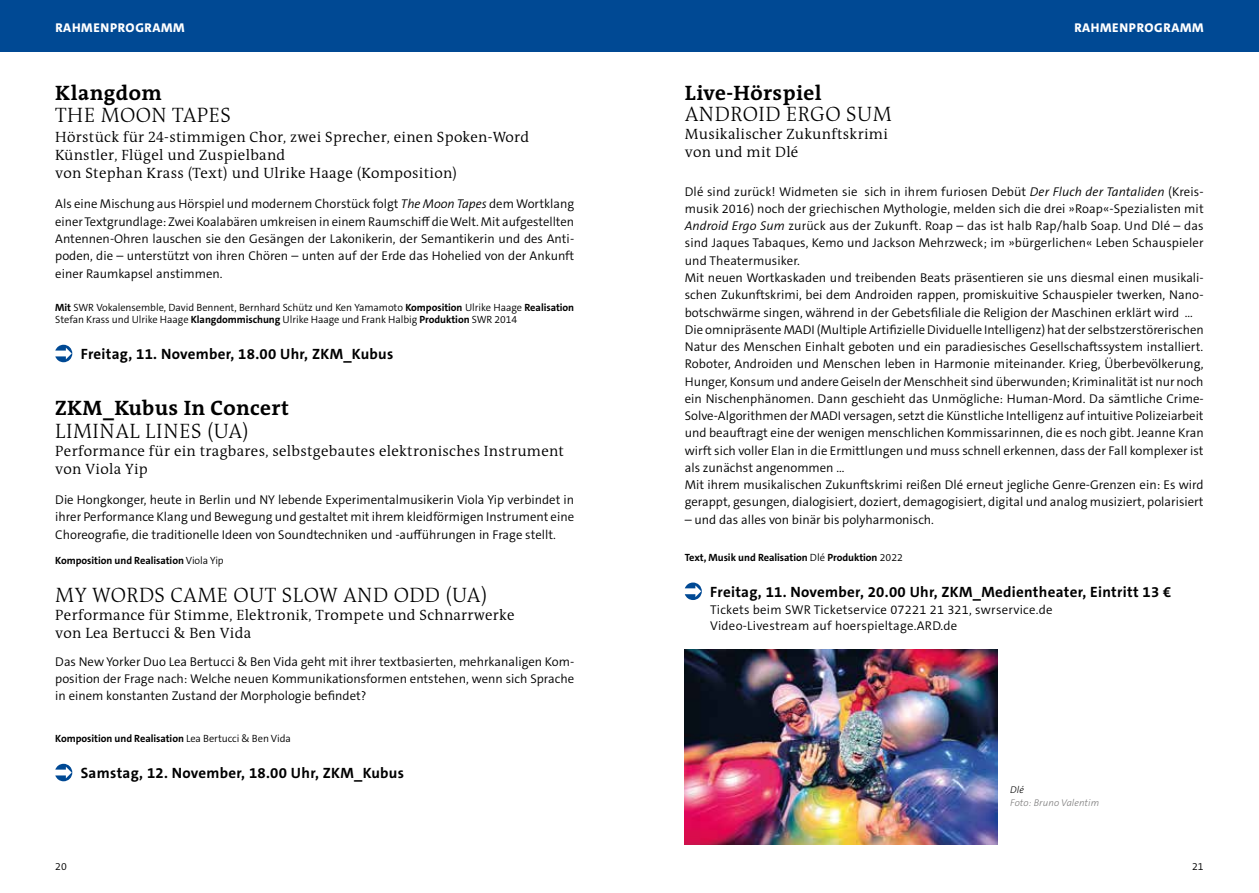
<style>
.page{position:relative;width:1259px;height:893px;background:#fff}
.page>*{position:absolute;margin:0;border:0;box-sizing:border-box;transform-origin:0 0}
.t1{font:300 21px "The Antiqua B3";letter-spacing:.02em;color:#000}
.t2{font:700 21px "The Antiqua B7";letter-spacing:.02em;color:#000}
.t3{font:300 15px/18px "The Antiqua B4";letter-spacing:.02em;color:#000}
.t4{font:700 15px "The Sans C5";letter-spacing:.02em;color:#000}
.t5{font:300 12.75px/17.2px "The Sans C5";color:#000;text-align:justify}
.t6{font:300 12.75px/16.5px "The Sans C5";letter-spacing:.02em;color:#000}
.t7{font:800 12.75px "The Sans C5";letter-spacing:.05em;color:#fff}
.t8{font:300 10.5px/12.8px "The Sans C5";letter-spacing:-.005em;color:#000}
.t9{font:700 10.5px "The Sans C5";letter-spacing:-.005em;color:#000}
.t10{font:italic 300 9.75px "The Sans C5";letter-spacing:.01em;color:#7c7b7b}
.t11{font:italic 300 9.75px "The Sans C5";color:#000}
.s1{font-family:"The Antiqua B4 c Semi Light Caps";font-weight:400}
.s2{font-style:italic}
.s3{font-weight:700}
.s4{font-weight:300}
</style>
<div class="page">
<div style="left:0;top:0;width:1259px;height:51px;background:#004994"></div>
<svg style="left:55px;top:345px;width:17px;height:17px"></svg>
<svg style="left:55px;top:764px;width:17px;height:17px"></svg>
<svg style="left:685px;top:582px;width:17px;height:18px"></svg>
<img style="left:685px;top:649px;width:312px;height:195px">
<p class="t7" style="left:55px;top:20px;width:131px">RAHMENPROGRAMM</p>
<p class="t7" style="left:1074px;top:20px;width:131px">RAHMENPROGRAMM</p>
<h1 class="t2" style="left:55px;top:82px;width:108px">Klangdom</h1>
<h1 class="t1" style="left:55px;top:105px;width:177px">THE MOON TAPES</h1>
<p class="t3" style="left:55px;top:129px;width:475px">Hörstück für <span class="s1">24</span>-stimmigen Chor, zwei Sprecher, einen Spoken-Word<br>Künstler, Flügel und Zuspielband<br>von Stephan Krass (Text) und Ulrike Haage (Komposition)</p>
<p class="t5" style="left:55px;top:196px;width:520px">Als eine Mischung aus Hörspiel und modernem Chorstück folgt <span class="s2">The Moon Tapes</span> dem Wortklang einer Textgrundlage: Zwei Koalabären umkreisen in einem Raumschiff die Welt. Mit aufgestellten Antennen-Ohren lauschen sie den Gesängen der Lakonikerin, der Semantikerin und des Anti&shy;poden, die – unterstützt von ihren Chören – unten auf der Erde das Hohelied von der Ankunft einer Raumkapsel anstimmen.</p>
<p class="t8" style="left:55px;top:301px;width:520px"><span class="s3">Mit</span> SWR Vokalensemble, David Bennent, Bernhard Schütz und Ken Yamamoto <span class="s3">Komposition</span> Ulrike Haage <span class="s3">Realisation<br></span>Stefan Krass und Ulrike Haage <span class="s3">Klangdommischung</span> Ulrike Haage und Frank Halbig <span class="s3">Produktion</span> SWR 2014</p>
<p class="t4" style="left:81px;top:345px;width:314px">Freitag, 11. November, 18.00 Uhr, ZKM_Kubus</p>
<h1 class="t2" style="left:55px;top:397px;width:235px">ZKM_Kubus In Concert</h1>
<h1 class="t1" style="left:55px;top:420px;width:195px">LIMINAL LINES (UA)</h1>
<p class="t3" style="left:55px;top:442px;width:510px">Performance für ein tragbares, selbstgebautes elektronisches Instrument von Viola Yip</p>
<p class="t5" style="left:55px;top:491px;width:520px">Die Hongkonger, heute in Berlin und NY lebende Experimentalmusikerin Viola Yip verbindet in ihrer Performance Klang und Bewegung und gestaltet mit ihrem kleidförmigen Instrument eine Choreografie, die traditionelle Ideen von Soundtechniken und -aufführungen in Frage stellt.</p>
<p class="t9" style="left:55px;top:554px;width:170px">Komposition und Realisation <span class="s4">Viola Yip</span></p>
<h1 class="t1" style="left:55px;top:584px;width:433px">MY WORDS CAME OUT SLOW AND ODD (UA)</h1>
<p class="t3" style="left:55px;top:606px;width:461px">Performance für Stimme, Elektronik, Trompete und Schnarrwerke von Lea Bertucci &amp; Ben Vida</p>
<p class="t5" style="left:55px;top:653px;width:520px">Das New Yorker Duo Lea Bertucci &amp; Ben Vida geht mit ihrer textbasierten, mehrkanaligen Kom&shy;position der Frage nach: Welche neuen Kommunikationsformen entstehen, wenn sich Sprache in einem konstanten Zustand der Morphologie befindet?</p>
<p class="t9" style="left:55px;top:732px;width:237px">Komposition und Realisation <span class="s4">Lea Bertucci &amp; Ben Vida</span></p>
<p class="t4" style="left:81px;top:764px;width:325px">Samstag, 12. November, 18.00 Uhr, ZKM_Kubus</p>
<h1 class="t2" style="left:685px;top:82px;width:138px">Live-Hörspiel</h1>
<h1 class="t1" style="left:685px;top:103px;width:208px">ANDROID ERGO SUM</h1>
<p class="t3" style="left:685px;top:126px;width:205px">Musikalischer Zukunftskrimi von und mit Dlé</p>
<p class="t5" style="left:685px;top:183px;width:520px;text-align:left">Dlé sind zurück! Widmeten sie sich in ihrem furiosen Debüt <span class="s2">Der Fluch der Tantaliden</span> (Kreis&shy;musik 2016) noch der griechischen Mythologie, melden sich die drei »Roap«-Spezialisten mit <span class="s2">Android Ergo Sum</span> zurück aus der Zukunft. Roap – das ist halb Rap/halb Soap. Und Dlé – das sind Jaques Tabaques, Kemo und Jackson Mehrzweck; im »bürgerlichen« Leben Schauspieler und Theatermusiker.<br>Mit neuen Wortkaskaden und treibenden Beats präsentieren sie uns diesmal einen musikali&shy;schen Zukunftskrimi, bei dem Androiden rappen, promiskuitive Schauspieler twerken, Nano&shy;botschwärme singen, während in der Gebetsfiliale die Religion der Maschinen erklärt wird ...<br>Die omnipräsente MADI (Multiple Artifizielle Dividuelle Intelligenz) hat der selbstzerstörerischen Natur des Menschen Einhalt geboten und ein paradiesisches Gesellschaftssystem installiert.<br>Roboter, Androiden und Menschen leben in Harmonie miteinander. Krieg, Überbevölkerung, Hunger, Konsum und andere Geiseln der Menschheit sind überwunden; Kriminalität ist nur noch ein Nischenphänomen. Dann geschieht das Unmögliche: Human-Mord. Da sämtliche Crime-Solve-Algorithmen der MADI versagen, setzt die Künstliche Intelligenz auf intuitive Polizeiarbeit und beauftragt eine der wenigen menschlichen Kommissarinnen, die es noch gibt. Jeanne Kran wirft sich voller Elan in die Ermittlungen und muss schnell erkennen, dass der Fall komplexer ist als zunächst angenommen …<br>Mit ihrem musikalischen Zukunftskrimi reißen Dlé erneut jegliche Genre-Grenzen ein: Es wird gerappt, gesungen, dialogisiert, doziert, demagogisiert, digital und analog musiziert, polarisiert</p>
<p class="t5" style="left:685px;top:511px;width:251px">– und das alles von binär bis polyharmonisch.</p>
<p class="t9" style="left:685px;top:551px;width:220px">Text, Musik und Realisation <span class="s4">Dlé</span> Produktion <span class="s4">2022</span></p>
<p class="t4" style="left:710px;top:582px;width:462px">Freitag, 11. November, 20.00 Uhr, ZKM_Medientheater, Eintritt 13 €</p>
<p class="t6" style="left:710px;top:601px;width:344px">Tickets beim SWR Ticketservice 07221 21 321, swrservice.de<br>Video-Livestream auf hoerspieltage.ARD.de</p>
<p class="t11" style="left:1010px;top:783px;width:15px">Dlé</p>
<p class="t10" style="left:1010px;top:797px;width:90px">Foto: Bruno Valentim</p>
<p class="t8" style="left:55px;top:860px;width:13px">20</p>
<p class="t8" style="left:1192px;top:860px;width:13px">21</p>
</div>
